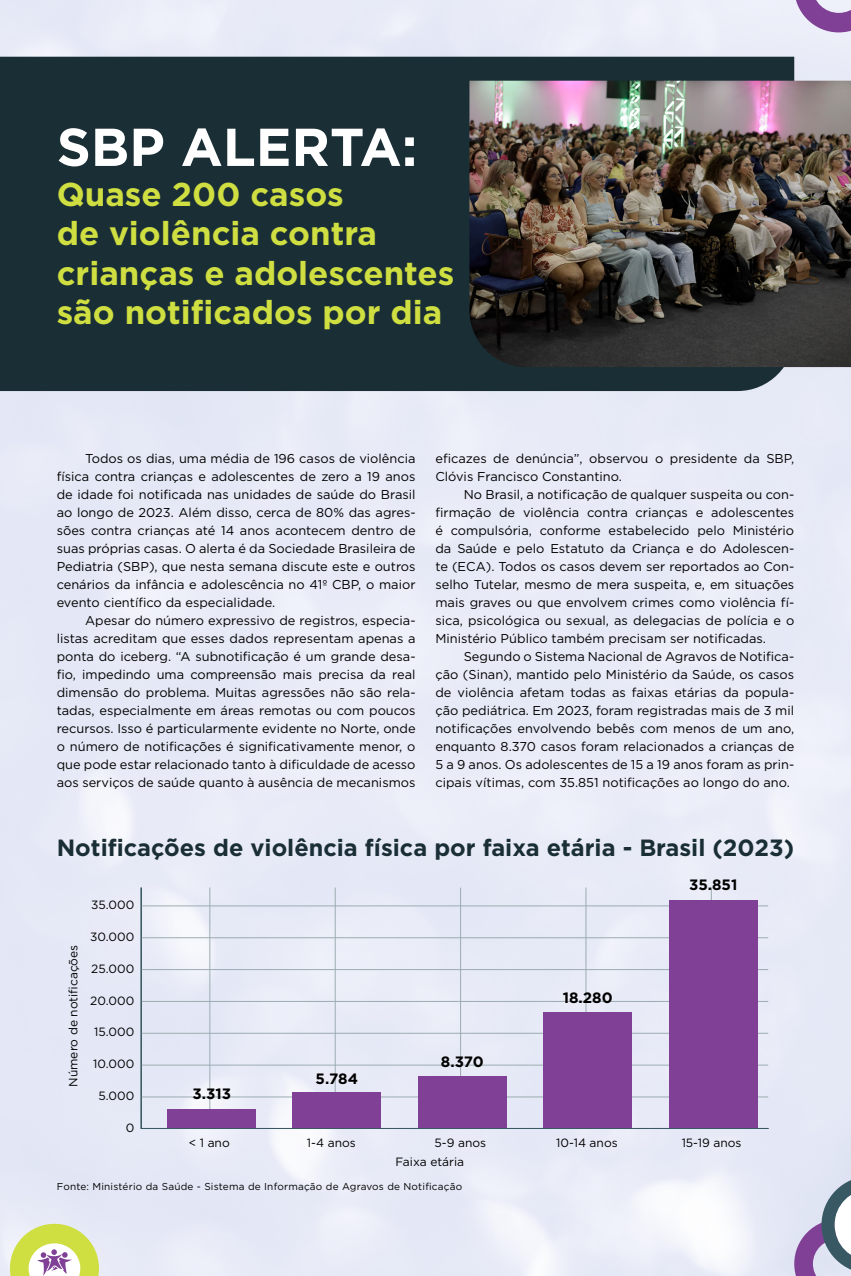
<style>
.page{position:relative;width:851px;height:1276px;background:#fff}
.page>*{position:absolute;margin:0;border:0;box-sizing:border-box;transform-origin:0 0}
.t1{font:700 53.2px "Gotham";color:#fff}
.t2{font:700 33px/39.6px "Gotham";color:#cfde40}
.t3{font:700 23.5px "Gotham";color:#1a2e36}
.t4{font:700 15px "Gotham";color:#000}
.t5{font:12.8px/18px "Gotham";color:#000;text-align:justify}
.t6{font:12px "Gotham";color:#000}
.t7{font:10px "Gotham";letter-spacing:.02em;color:#000}
</style>
<div class="page">
<div style="left:0;top:57px;width:794px;height:334px;background:#1a2e36"></div>
<svg style="left:140px;top:886px;width:629px;height:243px;background:#e3e7f2"></svg>
<div style="left:167px;top:1109px;width:88px;height:18px;background:#804096"></div>
<div style="left:292px;top:1092px;width:89px;height:35px;background:#804096"></div>
<div style="left:418px;top:1076px;width:88px;height:51px;background:#804096"></div>
<div style="left:543px;top:1012px;width:89px;height:115px;background:#804096"></div>
<div style="left:668px;top:900px;width:89px;height:227px;background:#804096"></div>
<img style="left:469px;top:81px;width:381px;height:286px">
<svg style="left:794px;top:1176px;width:56px;height:100px;background:#afadc6"></svg>
<svg style="left:794px;top:0;width:56px;height:32px;background:#ad89bf"></svg>
<svg style="left:10px;top:1223px;width:89px;height:53px"></svg>
<h1 class="t1" style="left:57px;top:112px;width:362px">SBP ALERTA:</h1>
<h2 class="t2" style="left:57px;top:174px;width:399px">Quase 200 casos<br>de violência contra crianças e adolescentes são notificados por dia</h2>
<p class="t5" style="left:57px;top:449px;width:360px;text-indent:28px">Todos os dias, uma média de 196 casos de violência física contra crianças e adolescentes de zero a 19 anos de idade foi notificada nas unidades de saúde do Brasil ao longo de 2023. Além disso, cerca de 80% das agres&shy;sões contra crianças até 14 anos acontecem dentro de suas próprias casas. O alerta é da Sociedade Brasileira de Pediatria (SBP), que nesta semana discute este e outros cenários da infância e adolescência no 41º CBP, o maior evento científico da especialidade.</p>
<p class="t5" style="left:57px;top:611px;width:360px;text-indent:28px">Apesar do número expressivo de registros, especia&shy;listas acreditam que esses dados representam apenas a ponta do iceberg. “A subnotificação é um grande desa&shy;fio, impedindo uma compreensão mais precisa da real dimensão do problema. Muitas agressões não são rela&shy;tadas, especialmente em áreas remotas ou com poucos recursos. Isso é particularmente evidente no Norte, onde o número de notificações é significativamente menor, o que pode estar relacionado tanto à dificuldade de acesso aos serviços de saúde quanto à ausência de mecanismos</p>
<p class="t5" style="left:435px;top:449px;width:360px">eficazes de denúncia”, observou o presidente da SBP,<br>Clóvis Francisco Constantino.</p>
<p class="t5" style="left:435px;top:485px;width:360px;text-indent:28px">No Brasil, a notificação de qualquer suspeita ou con&shy;firmação de violência contra crianças e adolescentes é compulsória, conforme estabelecido pelo Ministério da Saúde e pelo Estatuto da Criança e do Adolescen&shy;te (ECA). Todos os casos devem ser reportados ao Con&shy;selho Tutelar, mesmo de mera suspeita, e, em situações mais graves ou que envolvem crimes como violência fí&shy;sica, psicológica ou sexual, as delegacias de polícia e o Ministério Público também precisam ser notificadas.</p>
<p class="t5" style="left:435px;top:647px;width:360px;text-indent:28px">Segundo o Sistema Nacional de Agravos de Notifica&shy;ção (Sinan), mantido pelo Ministério da Saúde, os casos de violência afetam todas as faixas etárias da popula&shy;ção pediátrica. Em 2023, foram registradas mais de 3 mil notificações envolvendo bebês com menos de um ano, enquanto 8.370 casos foram relacionados a crianças de 5 a 9 anos. Os adolescentes de 15 a 19 anos foram as prin&shy;cipais vítimas, com 35.851 notificações ao longo do ano.</p>
<h3 class="t3" style="left:57px;top:831px;width:739px">Notificações de violência física por faixa etária - Brasil (2023)</h3>
<p class="t6" style="left:66px;top:1086px;width:144px;rotate:-90deg">Número de notificações</p>
<p class="t6" style="left:91px;top:897px;width:45px">35.000</p>
<p class="t6" style="left:90px;top:929px;width:46px">30.000</p>
<p class="t6" style="left:91px;top:961px;width:44px">25.000</p>
<p class="t6" style="left:90px;top:992px;width:45px">20.000</p>
<p class="t6" style="left:94px;top:1024px;width:42px">15.000</p>
<p class="t6" style="left:93px;top:1056px;width:43px">10.000</p>
<p class="t6" style="left:98px;top:1088px;width:37px">5.000</p>
<p class="t6" style="left:126px;top:1120px;width:10px">0</p>
<p class="t4" style="left:192px;top:1084px;width:40px">3.313</p>
<p class="t4" style="left:315px;top:1068px;width:44px">5.784</p>
<p class="t4" style="left:441px;top:1051px;width:44px">8.370</p>
<p class="t4" style="left:562px;top:988px;width:51px">18.280</p>
<p class="t4" style="left:689px;top:875px;width:50px">35.851</p>
<p class="t6" style="left:189px;top:1134px;width:43px">&lt; 1 ano</p>
<p class="t6" style="left:307px;top:1134px;width:50px">1-4 anos</p>
<p class="t6" style="left:434px;top:1134px;width:53px">5-9 anos</p>
<p class="t6" style="left:556px;top:1134px;width:63px">10-14 anos</p>
<p class="t6" style="left:681px;top:1134px;width:61px">15-19 anos</p>
<p class="t6" style="left:395px;top:1154px;width:70px">Faixa etária</p>
<p class="t7" style="left:57px;top:1180px;width:407px">Fonte: Ministério da Saúde - Sistema de Informação de Agravos de Notificação</p>
</div>
